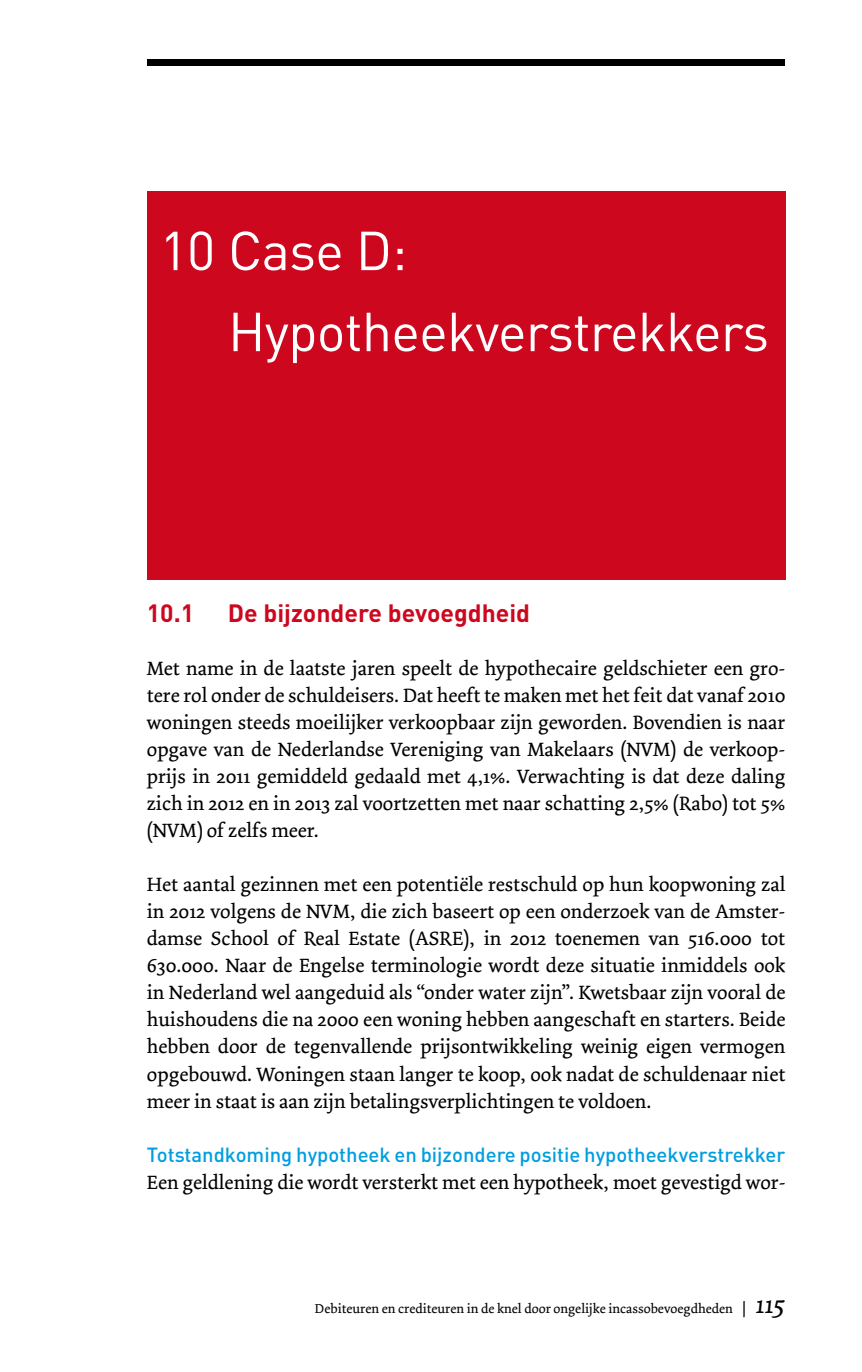
<style>
.page{position:relative;width:862px;height:1372px;background:#fff}
.page>*{position:absolute;margin:0;border:0;box-sizing:border-box;transform-origin:0 0}
.t1{font:54px/81px "DIN";letter-spacing:-.015em;color:#fff}
.t2{font:700 24.75px "DIN";color:#cd071e}
.t3{font:20.25px/27px "Dolly";color:#000;text-align:justify}
.t4{font:500 20.25px "DIN";color:#009ee0}
.t5{font:13.5px "Dolly";color:#000}
.s1{font-size:15.75px}
.s2{font-style:italic;font-size:27px}
</style>
<div class="page">
<div style="left:772px;top:59px;width:12px;height:7px;background:#000"></div>
<div style="left:147px;top:59px;width:625px;height:7px;background:#000"></div>
<div style="left:147px;top:191px;width:637px;height:388px;background:#cd071e"></div>
<h1 class="t1" style="left:228px;top:209px;width:542px;text-indent:-68px">10 Case D:<br>Hypotheekverstrekkers</h1>
<p class="t2" style="left:147px;top:596px;width:49px">10.1</p>
<p class="t2" style="left:228px;top:596px;width:303px">De bijzondere bevoegdheid</p>
<p class="t3" style="left:147px;top:655px;width:639px">Met name in de laatste jaren speelt de hypothecaire geldschieter een gro&shy;tere rol onder de schuldeisers. Dat heeft te maken met het feit dat vanaf 2010 woningen steeds moeilijker verkoopbaar zijn geworden. Bovendien is naar opgave van de Nederlandse Vereniging van Makelaars (NVM) de verkoop&shy;prijs in 2011 gemiddeld gedaald met 4,1%. Verwachting is dat deze daling zich in 2012 en in 2013 zal voortzetten met naar schatting 2,5% (Rabo) tot 5% (NVM) of zelfs meer.</p>
<p class="t3" style="left:147px;top:871px;width:639px">Het aantal gezinnen met een potentiële restschuld op hun koopwoning zal in 2012 volgens de NVM, die zich baseert op een onderzoek van de Amster&shy;damse School of Real Estate (ASRE), in 2012 toenemen van 516.000 tot 630.000. Naar de Engelse terminologie wordt deze situatie inmiddels ook in Nederland wel aangeduid als “onder water zijn”. Kwetsbaar zijn vooral de huishoudens die na 2000 een woning hebben aangeschaft en starters. Beide hebben door de tegenvallende prijsontwikkeling weinig eigen vermogen opgebouwd. Woningen staan langer te koop, ook nadat de schuldenaar niet meer in staat is aan zijn betalingsverplichtingen te voldoen.</p>
<p class="t4" style="left:147px;top:1141px;width:639px">Totstandkoming hypotheek en bijzondere positie hypotheekverstrekker</p>
<p class="t3" style="left:147px;top:1168px;width:639px">Een geldlening die wordt versterkt met een hypotheek, moet gevestigd wor-</p>
<p class="t5" style="left:315px;top:1300px;width:471px">Debiteuren en crediteuren in de knel door ongelijke incassobevoegdheden <span class="s1">|</span> <span class="s2">115</span></p>
</div>
